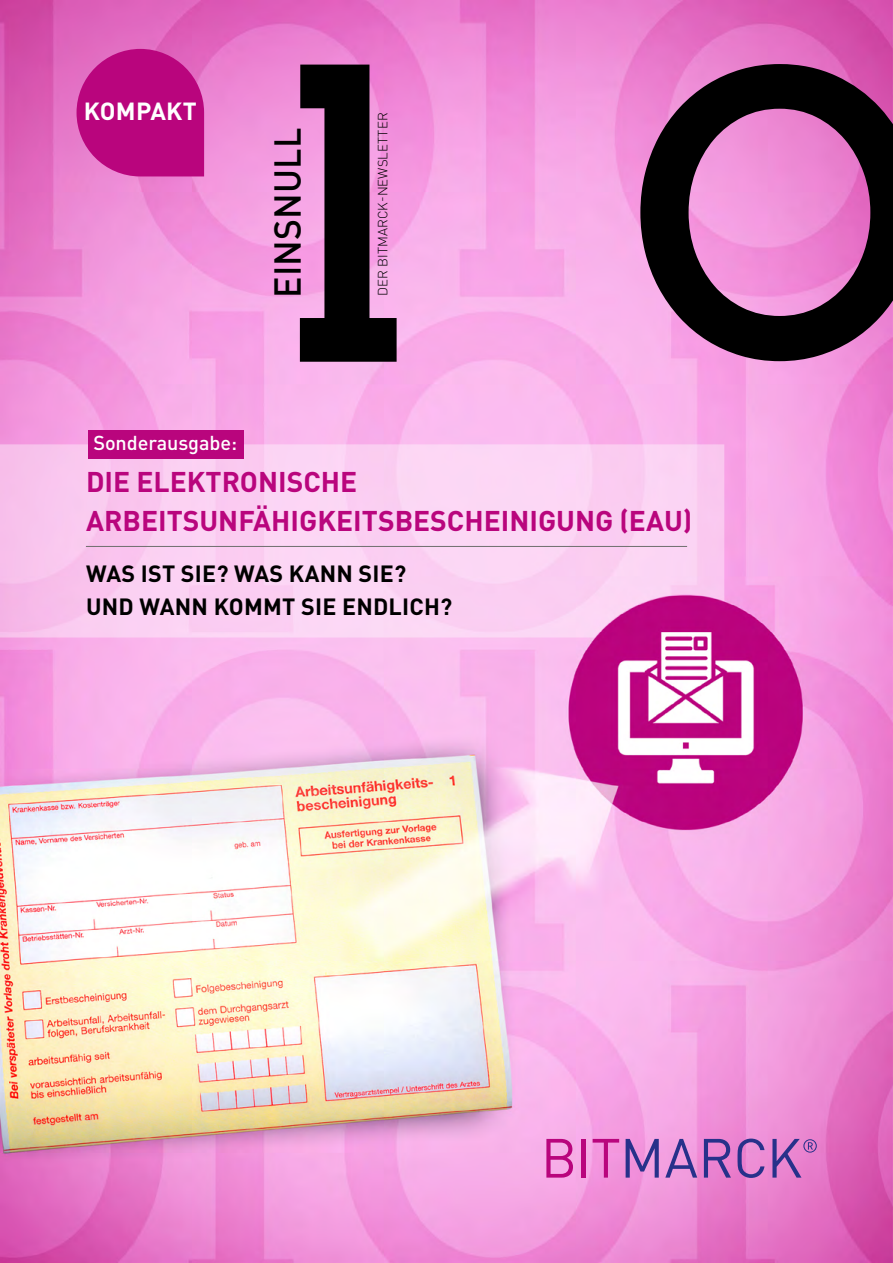
<style>
.page{position:relative;width:893px;height:1263px;background:#fff}
.page>*{position:absolute;margin:0;border:0;box-sizing:border-box;transform-origin:0 0}
.t1{font:500 37.05px "DIN Pro";letter-spacing:.005em;color:#000;scale:.96 1}
.t2{font:700 28.2px/38.1px "DIN Pro";color:#b9057d}
.t3{font:700 24.45px "DIN Pro";letter-spacing:.01em;color:#fff}
.t4{font:700 23.25px/33.2px "DIN Pro";letter-spacing:.01em;color:#000}
.t5{font:500 19.95px "DIN Pro";letter-spacing:-.005em;color:#fff}
.t6{font:300 13.2px "DIN Pro";letter-spacing:.005em;color:#000}
</style>
<div class="page">
<img style="left:0;top:0;width:893px;height:1263px">
<svg style="left:0;top:444px;width:724px;height:193px;background:#f8c9ee"></svg>
<svg style="left:546px;top:1139px;width:27px;height:38px"></svg>
<hr style="left:581px;top:1139px;width:4px;height:38px;background:#b9057d">
<svg style="left:593px;top:1139px;width:26px;height:38px"></svg>
<svg style="left:626px;top:1139px;width:33px;height:38px"></svg>
<svg style="left:665px;top:1139px;width:32px;height:38px"></svg>
<svg style="left:704px;top:1139px;width:27px;height:38px"></svg>
<svg style="left:737px;top:1138px;width:27px;height:40px"></svg>
<svg style="left:772px;top:1139px;width:45px;height:38px;background:#b76dbc"></svg>
<svg style="left:77px;top:49px;width:127px;height:127px;background:#bf1688"></svg>
<svg style="left:640px;top:64px;width:253px;height:297px;background:#864e78"></svg>
<svg style="left:300px;top:65px;width:97px;height:297px;background:#67425f"></svg>
<hr style="left:86px;top:546px;width:601px;height:1px;background:#6f6f6e">
<div style="left:88px;top:430px;width:156px;height:28px;background:#b9057d"></div>
<p class="t3" style="left:84px;top:91px;width:114px">KOMPAKT</p>
<h1 class="t1" style="left:257px;top:298px;width:179px;rotate:-90deg">EINSNULL</h1>
<p class="t5" style="left:93px;top:427px;width:145px">Sonderausgabe:</p>
<p class="t6" style="left:372px;top:296px;width:185px;rotate:-90deg">DER BITMARCK-NEWSLETTER</p>
<p class="t2" style="left:86px;top:460px;width:608px">DIE ELEKTRONISCHE<br>ARBEITSUNFÄHIGKEITSBESCHEINIGUNG (EAU)</p>
<p class="t4" style="left:86px;top:554px;width:368px">WAS IST SIE? WAS KANN SIE?<br>UND WANN KOMMT SIE ENDLICH?</p>
</div>
